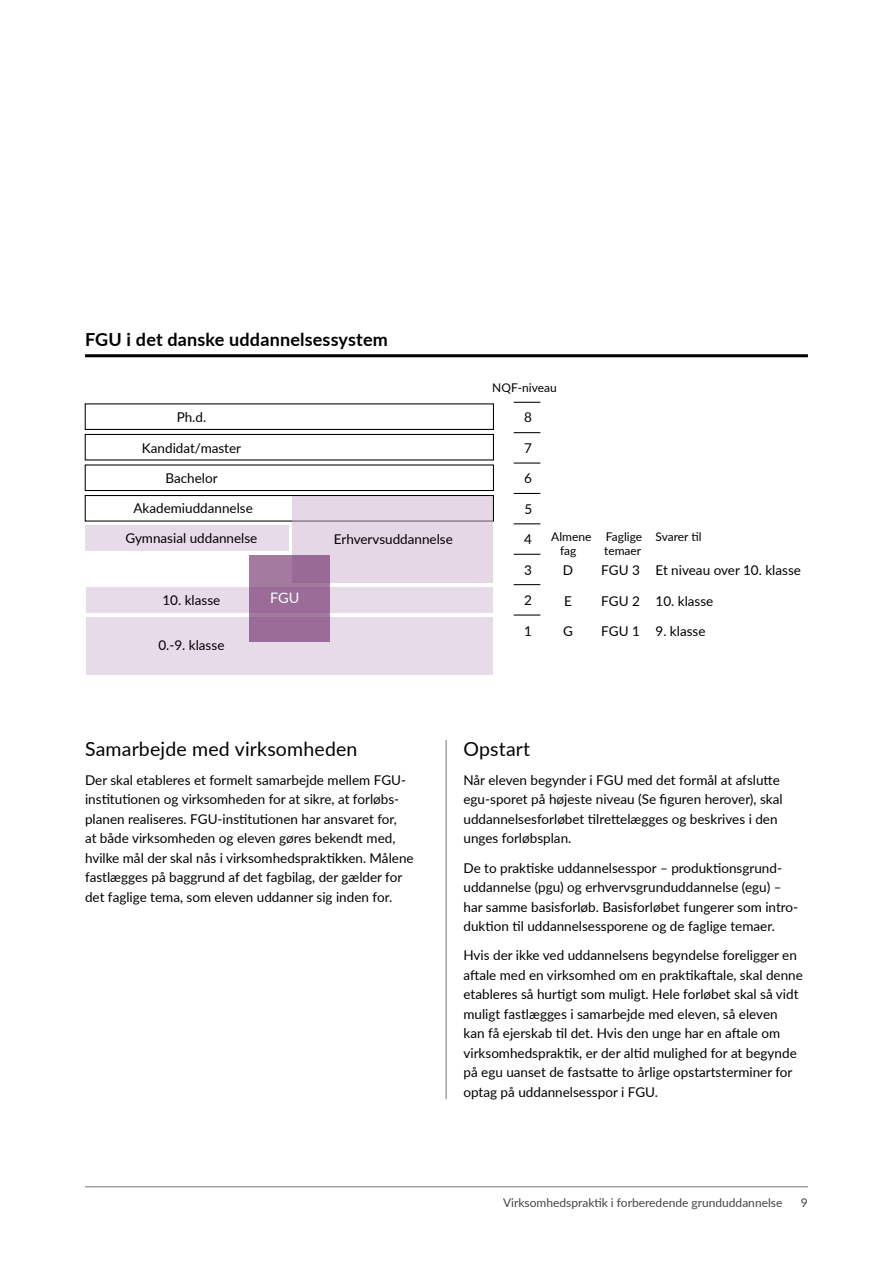
<style>
.page{position:relative;width:893px;height:1263px;background:#fff}
.page>*{position:absolute;margin:0;border:0;box-sizing:border-box;transform-origin:0 0}
._1_Overskrift_3{font:19.5px "Lato";letter-spacing:.01em;color:#000}
._1__Billedoverskrift{font:700 18px "Lato";letter-spacing:.01em;color:#000}
.t1{font:14.4px "Lato";color:#fff}
._1_Brødtekst_9_13{font:13.5px/19.5px "Lato";color:#000}
.t2{font:12px "Lato";color:#484344}
.t3{font:12px/13.5px "Lato";color:#000;text-align:center}
</style>
<div class="page">
<div style="left:86px;top:525px;width:203px;height:25px;background:#e8dbe9"></div>
<div style="left:86px;top:587px;width:407px;height:26px;background:#e8dbe9"></div>
<div style="left:86px;top:618px;width:407px;height:57px;background:#e8dbe9"></div>
<div style="left:85px;top:403px;width:409px;height:27px;border:1px solid #000"></div>
<div style="left:85px;top:434px;width:409px;height:26px;border:1px solid #000"></div>
<div style="left:85px;top:464px;width:409px;height:27px;border:1px solid #000"></div>
<div style="left:85px;top:495px;width:409px;height:27px;border:1px solid #000"></div>
<div style="left:292px;top:496px;width:201px;height:87px;background:#e5d7e5"></div>
<div style="left:249px;top:555px;width:80px;height:86px;background:linear-gradient(to right,#a0739d,#9b6c98)"></div>
<svg style="left:514px;top:402px;width:26px;height:1px"></svg>
<svg style="left:514px;top:432px;width:26px;height:1px"></svg>
<hr style="left:514px;top:462px;width:26px;height:2px;background:#000">
<svg style="left:514px;top:493px;width:26px;height:1px"></svg>
<svg style="left:514px;top:523px;width:26px;height:1px"></svg>
<svg style="left:514px;top:554px;width:26px;height:1px"></svg>
<svg style="left:514px;top:584px;width:26px;height:1px"></svg>
<svg style="left:514px;top:614px;width:26px;height:1px"></svg>
<hr style="left:85px;top:354px;width:723px;height:3px;background:#000">
<hr style="left:446px;top:740px;width:1px;height:359px;background:#7c726d">
<hr style="left:85px;top:1186px;width:723px;height:1px;background:#7c726d">
<p class="_1__Billedoverskrift" style="left:85px;top:326px;width:304px">FGU i det danske uddannelsessystem</p>
<p class="_1_Brødtekst_9_13" style="left:177px;top:407px;width:31px">Ph.d.</p>
<p class="_1_Brødtekst_9_13" style="left:142px;top:437px;width:101px">Kandidat/master</p>
<p class="_1_Brødtekst_9_13" style="left:165px;top:468px;width:54px">Bachelor</p>
<p class="_1_Brødtekst_9_13" style="left:133px;top:498px;width:121px">Akademiuddannelse</p>
<p class="_1_Brødtekst_9_13" style="left:125px;top:528px;width:134px">Gymnasial uddannelse</p>
<p class="_1_Brødtekst_9_13" style="left:162px;top:590px;width:59px">10. klasse</p>
<p class="_1_Brødtekst_9_13" style="left:158px;top:634px;width:68px">0.-9. klasse</p>
<p class="t1" style="left:270px;top:588px;width:31px">FGU</p>
<p class="_1_Brødtekst_9_13" style="left:334px;top:529px;width:121px">Erhvervsuddannelse</p>
<p class="t3" style="left:492px;top:380px;width:66px">NQF-niveau</p>
<p class="_1_Brødtekst_9_13" style="left:524px;top:407px;width:9px">8</p>
<p class="_1_Brødtekst_9_13" style="left:524px;top:437px;width:9px">7</p>
<p class="_1_Brødtekst_9_13" style="left:524px;top:468px;width:9px">6</p>
<p class="_1_Brødtekst_9_13" style="left:524px;top:498px;width:9px">5</p>
<p class="_1_Brødtekst_9_13" style="left:524px;top:529px;width:9px">4</p>
<p class="_1_Brødtekst_9_13" style="left:524px;top:560px;width:9px">3</p>
<p class="_1_Brødtekst_9_13" style="left:524px;top:590px;width:9px">2</p>
<p class="_1_Brødtekst_9_13" style="left:524px;top:621px;width:9px">1</p>
<p class="t3" style="left:551px;top:530px;width:42px">Almene fag</p>
<p class="t3" style="left:604px;top:530px;width:40px;text-align:left">Faglige temaer</p>
<p class="_1_Brødtekst_9_13" style="left:563px;top:560px;width:12px">D</p>
<p class="_1_Brødtekst_9_13" style="left:564px;top:591px;width:9px">E</p>
<p class="_1_Brødtekst_9_13" style="left:563px;top:621px;width:11px">G</p>
<p class="_1_Brødtekst_9_13" style="left:601px;top:560px;width:40px">FGU 3</p>
<p class="_1_Brødtekst_9_13" style="left:601px;top:591px;width:40px">FGU 2</p>
<p class="_1_Brødtekst_9_13" style="left:601px;top:621px;width:40px">FGU 1</p>
<p class="t3" style="left:655px;top:529px;width:48px">Svarer til</p>
<p class="_1_Brødtekst_9_13" style="left:655px;top:560px;width:147px">Et niveau over 10. klasse</p>
<p class="_1_Brødtekst_9_13" style="left:655px;top:591px;width:59px">10. klasse</p>
<p class="_1_Brødtekst_9_13" style="left:655px;top:620px;width:52px">9. klasse</p>
<p class="_1_Overskrift_3" style="left:85px;top:734px;width:274px">Samarbejde med virksomheden</p>
<p class="_1_Brødtekst_9_13" style="left:85px;top:770px;width:330px">Der skal etableres et formelt samarbejde mellem FGU&shy;institutionen og virksomheden for at sikre, at forløbs&shy;planen realiseres. FGU-institutionen har ansvaret for,<br>at både virksomheden og eleven gøres bekendt med, hvilke mål der skal nås i virksomhedspraktikken. Målene fastlægges på baggrund af det fagbilag, der gælder for det faglige tema, som eleven uddanner sig inden for.</p>
<p class="_1_Overskrift_3" style="left:463px;top:734px;width:68px">Opstart</p>
<p class="_1_Brødtekst_9_13" style="left:463px;top:770px;width:321px">Når eleven begynder i FGU med det formål at afslutte egu-sporet på højeste niveau (Se figuren herover), skal uddannelsesforløbet tilrettelægges og beskrives i den unges forløbsplan.</p>
<p class="_1_Brødtekst_9_13" style="left:463px;top:857px;width:336px">De to praktiske uddannelsesspor – produktionsgrund&shy;uddannelse (pgu) og erhvervsgrunduddannelse (egu) – har samme basisforløb. Basisforløbet fungerer som intro&shy;duktion til uddannelsessporene og de faglige temaer.</p>
<p class="_1_Brødtekst_9_13" style="left:463px;top:945px;width:341px">Hvis der ikke ved uddannelsens begyndelse foreligger en aftale med en virksomhed om en praktikaftale, skal denne etableres så hurtigt som muligt. Hele forløbet skal så vidt muligt fastlægges i samarbejde med eleven, så eleven<br>kan få ejerskab til det. Hvis den unge har en aftale om virksomhedspraktik, er der altid mulighed for at begynde på egu uanset de fastsatte to årlige opstartsterminer for optag på uddannelsesspor i FGU.</p>
<p class="t2" style="left:503px;top:1194px;width:281px">Virksomhedspraktik i forberedende grunduddannelse</p>
<p class="t2" style="left:801px;top:1194px;width:8px">9</p>
</div>
